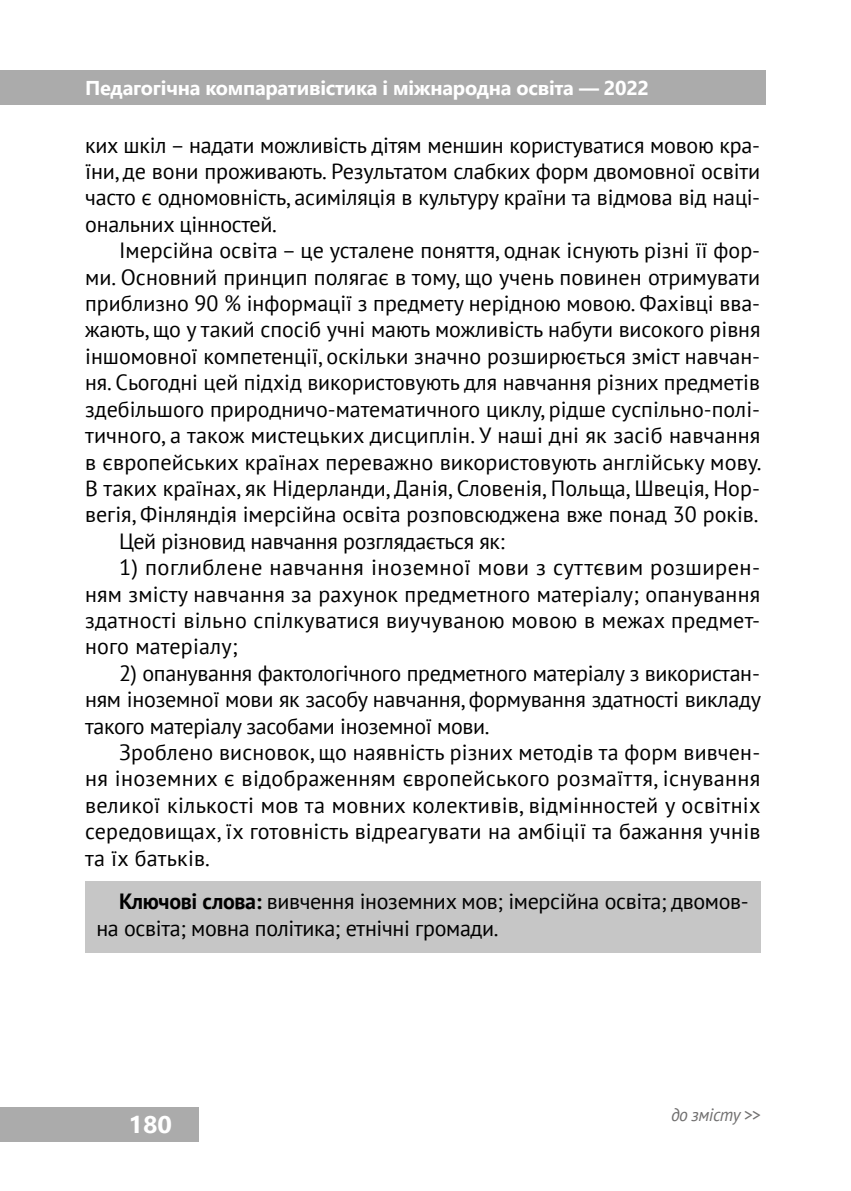
<style>
.page{position:relative;width:851px;height:1191px;background:#fff}
.page>*{position:absolute;margin:0;border:0;box-sizing:border-box;transform-origin:0 0}
.t1{font:700 24px "Segoe UI";color:#fff;scale:1.05 1}
.t2{font:22px/26.4px "PT Sans";color:#000;text-align:justify}
.t3{font:700 20px "Segoe UI";letter-spacing:-.015em;color:#fff}
.t4{font:italic 18px "PT Sans";letter-spacing:-.025em;color:#706f6f}
.s1{font-weight:700}
</style>
<div class="page">
<div style="left:0;top:71px;width:765px;height:34px;background:#ababab"></div>
<div style="left:0;top:1107px;width:198px;height:34px;background:#ababab"></div>
<div style="left:85px;top:881px;width:675px;height:71px;background:#c6c6c6"></div>
<p class="t3" style="left:85px;top:69px;width:565px">Педагогічна компаративістика і міжнародна освіта — 2022</p>
<p class="t2" style="left:85px;top:131px;width:676px">ких шкіл – надати можливість дітям меншин користуватися мовою кра&shy;їни, де вони проживають. Результатом слабких форм двомовної освіти часто є одномовність, асиміляція в культуру країни та відмова від наці&shy;ональних цінностей.</p>
<p class="t2" style="left:119px;top:237px;width:642px">Імерсійна освіта – це усталене поняття, однак існують різні її фор-</p>
<p class="t2" style="left:85px;top:263px;width:676px">ми. Основний принцип полягає в тому, що учень повинен отримувати</p>
<p class="t2" style="left:85px;top:290px;width:676px">приблизно 90 % інформації з предмету нерідною мовою. Фахівці вва-</p>
<p class="t2" style="left:85px;top:316px;width:676px">жають, що у такий спосіб учні мають можливість набути високого рівня</p>
<p class="t2" style="left:85px;top:342px;width:676px">іншомовної компетенції, оскільки значно розширюється зміст навчан-</p>
<p class="t2" style="left:85px;top:369px;width:676px">ня. Сьогодні цей підхід використовують для навчання різних предметів</p>
<p class="t2" style="left:85px;top:395px;width:676px">здебільшого природничо-математичного циклу, рідше суспільно-полі-</p>
<p class="t2" style="left:85px;top:422px;width:676px">тичного, а також мистецьких дисциплін. У наші дні як засіб навчання</p>
<p class="t2" style="left:85px;top:448px;width:678px">в європейських країнах переважно використовують англійську мову.</p>
<p class="t2" style="left:85px;top:474px;width:676px">В таких країнах, як Нідерланди, Данія, Словенія, Польща, Швеція, Нор-</p>
<p class="t2" style="left:85px;top:501px;width:675px">вегія, Фінляндія імерсійна освіта розповсюджена вже понад 30 років.</p>
<p class="t2" style="left:119px;top:527px;width:387px">Цей різновид навчання розглядається як:</p>
<p class="t2" style="left:85px;top:554px;width:676px;text-indent:34px">1) поглиблене навчання іноземної мови з суттєвим розширен&shy;ням змісту навчання за рахунок предметного матеріалу; опанування здатності вільно спілкуватися виучуваною мовою в межах предмет&shy;ного матеріалу;</p>
<p class="t2" style="left:85px;top:659px;width:677px;text-indent:34px">2) опанування фактологічного предметного матеріалу з використан&shy;ням іноземної мови як засобу навчання, формування здатності викладу такого матеріалу засобами іноземної мови.</p>
<p class="t2" style="left:85px;top:738px;width:677px;text-indent:34px">Зроблено висновок, що наявність різних методів та форм вивчен&shy;ня іноземних є відображенням європейського розмаїття, існування великої кількості мов та мовних колективів, відмінностей у освітніх середовищах, їх готовність відреагувати на амбіції та бажання учнів та їх батьків.</p>
<p class="t2" style="left:96px;top:887px;width:653px;text-indent:23px"><span class="s1">Ключові слова:</span> вивчення іноземних мов; імерсійна освіта; двомов&shy;на освіта; мовна політика; етнічні громади.</p>
<p class="t1" style="left:128px;top:1101px;width:43px">180</p>
<p class="t4" style="left:671px;top:1103px;width:91px">до змісту &gt;&gt;</p>
</div>
